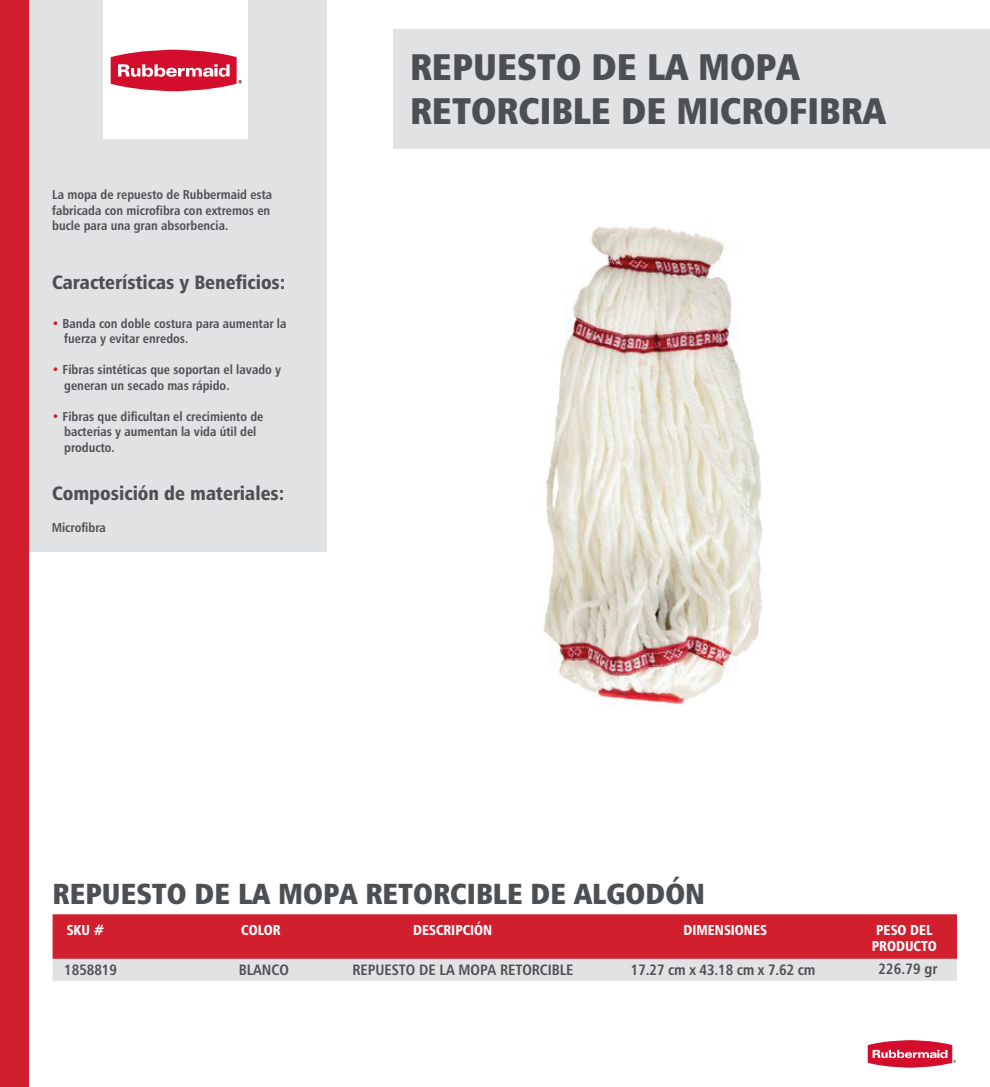
<style>
.page{position:relative;width:990px;height:1087px;background:#fff}
.page>*{position:absolute;margin:0;border:0;box-sizing:border-box;transform-origin:0 0}
.t1{font:37px/44.5px "Humanist 777 BT Extra Black Cond B";color:#4c4f53}
.t2{font:29px "Humanist 777 BT Extra Black Cond B";color:#4c4f53}
.t3{font:19.25px "Humanist 777 BT Black Condensed B";color:#4c4f53}
.t4{font:15px "Humanist 777 BT Bold Condensed B";letter-spacing:-.005em;color:#4d4f53}
.t5{font:14.25px/16.2px "Humanist 777 BT Black Condensed B";color:#fff;text-align:center;scale:.95 1}
.t6{font:13px/15.5px "Humanist 777 BT Bold Condensed B";color:#4c4f53}
.s1{color:#d21f2e}
</style>
<div class="page">
<div style="left:393px;top:30px;width:597px;height:119px;background:#e1e2e4"></div>
<div style="left:29px;top:0;width:298px;height:551px;background:#e1e2e4"></div>
<div style="left:0;top:0;width:29px;height:1087px;background:#d21f2e"></div>
<svg style="left:53px;top:914px;width:904px;height:67px;background:#d7606b"></svg>
<div style="left:104px;top:0;width:144px;height:138px;background:#fff"></div>
<svg style="left:111px;top:49px;width:131px;height:42px"></svg>
<svg style="left:868px;top:1040px;width:88px;height:28px"></svg>
<img style="left:543px;top:226px;width:219px;height:479px">
<p class="t6" style="left:52px;top:187px;width:222px">La mopa de repuesto de Rubbermaid esta fabricada con microfibra con extremos en bucle para una gran absorbencia.</p>
<h3 class="t3" style="left:52px;top:270px;width:235px">Características y Beneficios:</h3>
<p class="t6" style="left:64px;top:315px;width:224px;text-indent:-12px"><span class="s1">•</span> Banda con doble costura para aumentar la fuerza y evitar enredos.</p>
<p class="t6" style="left:64px;top:362px;width:219px;text-indent:-12px"><span class="s1">•</span> Fibras sintéticas que soportan el lavado y generan un secado mas rápido.</p>
<p class="t6" style="left:64px;top:408px;width:201px;text-indent:-12px"><span class="s1">•</span> Fibras que dificultan el crecimiento de bacterias y aumentan la vida útil del producto.</p>
<h3 class="t3" style="left:52px;top:481px;width:234px">Composición de materiales:</h3>
<p class="t6" style="left:52px;top:519px;width:56px">Microfibra</p>
<h1 class="t1" style="left:410px;top:44px;width:477px">REPUESTO DE LA MOPA<br>RETORCIBLE DE MICROFIBRA</h1>
<h2 class="t2" style="left:53px;top:875px;width:654px">REPUESTO DE LA MOPA RETORCIBLE DE ALGODÓN</h2>
<p class="t5" style="left:67px;top:921px;width:41px">SKU #</p>
<p class="t5" style="left:413px;top:921px;width:85px">DESCRIPCIÓN</p>
<p class="t4" style="left:64px;top:960px;width:54px">1858819</p>
<p class="t4" style="left:353px;top:961px;width:223px">REPUESTO DE LA MOPA RETORCIBLE</p>
<p class="t5" style="left:241px;top:921px;width:43px">COLOR</p>
<p class="t4" style="left:239px;top:961px;width:52px">BLANCO</p>
<p class="t5" style="left:683px;top:921px;width:89px">DIMENSIONES</p>
<p class="t4" style="left:631px;top:960px;width:186px">17.27 cm x 43.18 cm x 7.62 cm</p>
<p class="t5" style="left:872px;top:921px;width:70px">PESO DEL<br>PRODUCTO</p>
<p class="t4" style="left:879px;top:959px;width:60px">226.79 gr</p>
</div>
